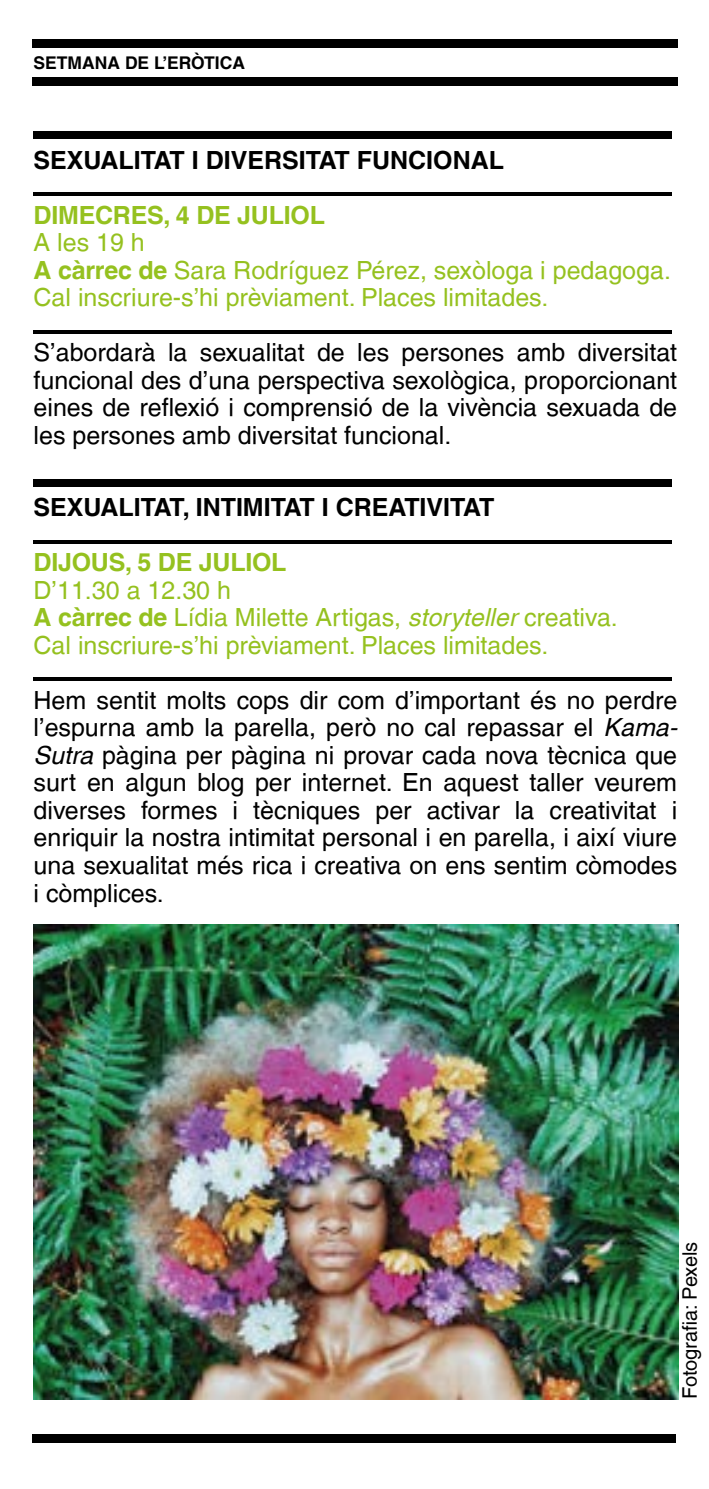
<style>
.page{position:relative;width:709px;height:1489px;background:#fff}
.page>*{position:absolute;margin:0;border:0;box-sizing:border-box;transform-origin:0 0}
.t1{font:25px/27.5px "Helvetica LT";color:#000;text-align:justify}
.t2{font:25px/27.5px "Helvetica LT";color:#95c11f}
.t3{font:700 25px "Helvetica LT";color:#000}
.t4{font:700 25px "Helvetica LT";letter-spacing:-.01em;color:#95c11f}
.t5{font:20px "Helvetica LT";letter-spacing:-.005em;color:#000}
.t6{font:700 17.5px "Helvetica LT";color:#000}
.s1{font-weight:700}
.s2{font-style:italic}
</style>
<div class="page">
<div style="left:32px;top:39px;width:645px;height:8px;background:#000"></div>
<div style="left:32px;top:77px;width:645px;height:9px;background:#000"></div>
<div style="left:32px;top:1433px;width:643px;height:9px;background:#000"></div>
<div style="left:34px;top:131px;width:637px;height:8px;background:#000"></div>
<hr style="left:34px;top:192px;width:637px;height:4px;background:#000">
<hr style="left:34px;top:330px;width:637px;height:4px;background:#000">
<div style="left:34px;top:479px;width:637px;height:7px;background:#000"></div>
<hr style="left:34px;top:540px;width:637px;height:4px;background:#000">
<hr style="left:34px;top:677px;width:637px;height:4px;background:#000">
<img style="left:34px;top:924px;width:645px;height:475px">
<p class="t6" style="left:34px;top:52px;width:213px">SETMANA DE L’ERÒTICA</p>
<p class="t3" style="left:34px;top:144px;width:472px">SEXUALITAT I DIVERSITAT FUNCIONAL</p>
<p class="t4" style="left:34px;top:199px;width:293px">DIMECRES, 4 DE JULIOL</p>
<p class="t2" style="left:34px;top:228px;width:639px">A les 19 h<br><span class="s1">A càrrec de</span> Sara Rodríguez Pérez, sexòloga i pedagoga.<br>Cal inscriure-s’hi prèviament. Places limitades.</p>
<p class="t1" style="left:34px;top:338px;width:645px">S’abordarà la sexualitat de les persones amb diversitat funcional des d’una perspectiva sexològica, proporcionant eines de reflexió i comprensió de la vivència sexuada de les persones amb diversitat funcional.</p>
<p class="t3" style="left:34px;top:492px;width:462px">SEXUALITAT, INTIMITAT I CREATIVITAT</p>
<p class="t4" style="left:34px;top:547px;width:254px">DIJOUS, 5 DE JULIOL</p>
<p class="t2" style="left:34px;top:576px;width:586px">D’11.30 a 12.30 h<br><span class="s1">A càrrec de</span> Lídia Milette Artigas, <span class="s2">storyteller</span> creativa.<br>Cal inscriure-s’hi prèviament. Places limitades.</p>
<p class="t1" style="left:34px;top:686px;width:645px">Hem sentit molts cops dir com d’important és no perdre l’espurna amb la parella, però no cal repassar el <span class="s2">Kama-Sutra</span> pàgina per pàgina ni provar cada nova tècnica que surt en algun blog per internet. En aquest taller veurem diverses formes i tècniques per activar la creativitat i enriquir la nostra intimitat personal i en parella, i així viure una sexualitat més rica i creativa on ens sentim còmodes i còmplices.</p>
<p class="t5" style="left:678px;top:1398px;width:158px;rotate:-90deg">Fotografia: Pexels</p>
</div>
